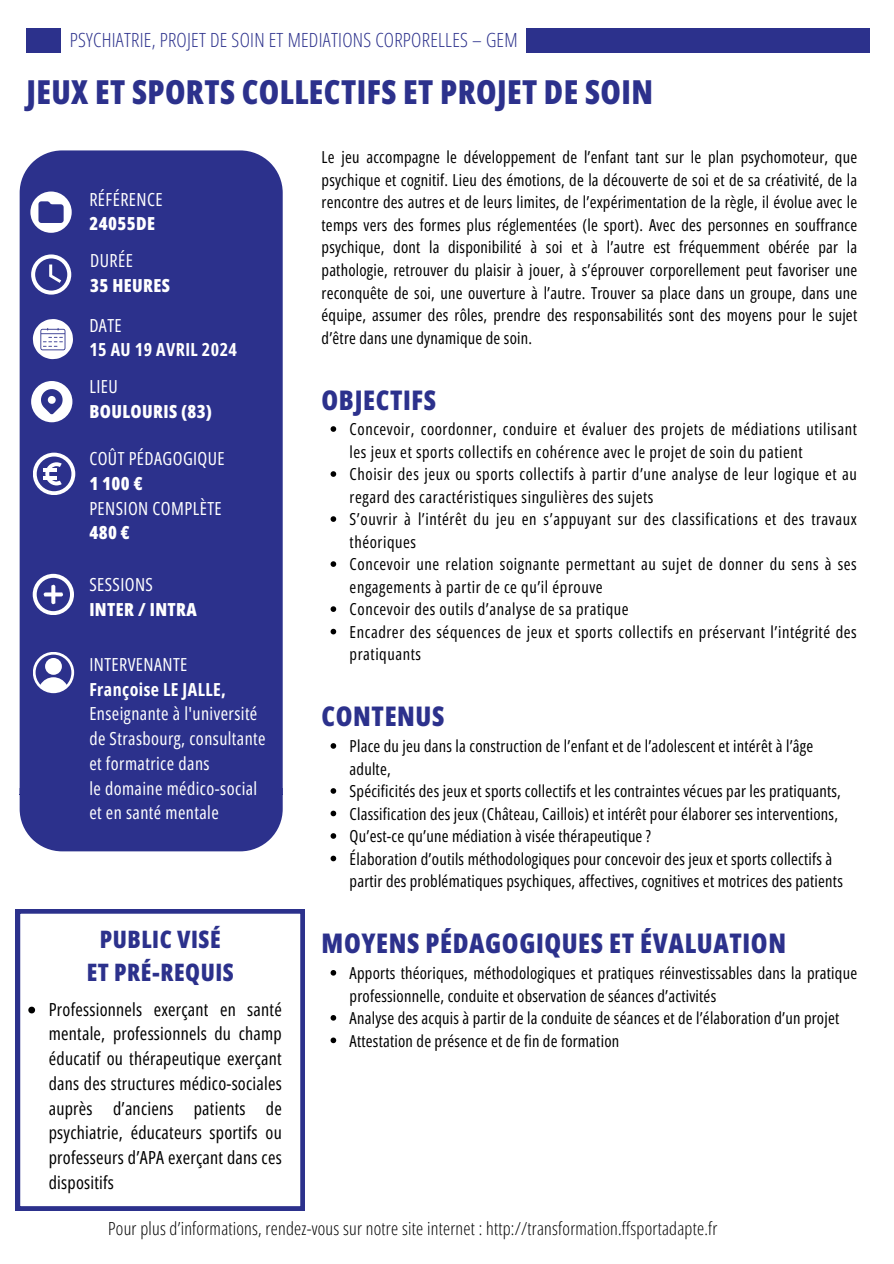
<style>
.page{position:relative;width:894px;height:1264px;background:#fff}
.page>*{position:absolute;margin:0;border:0;box-sizing:border-box;transform-origin:0 0}
.t1{font:800 33px "Open Sans Condensed";letter-spacing:.015em;color:#2c318c}
.t2{font:800 27px "Open Sans Condensed";letter-spacing:.025em;color:#2c318c}
.t3{font:800 24px "Open Sans Condensed";letter-spacing:.025em;color:#2c318c}
.t4{font:300 19.5px "Open Sans Condensed";letter-spacing:.015em;color:#2c318c}
.t5{font:18px/24.8px "Open Sans Condensed";letter-spacing:.015em;color:#000;text-align:justify}
.t6{font:18px/24.8px "Open Sans Condensed";letter-spacing:.025em;color:#fff}
.t7{font:300 18px "Open Sans Condensed";letter-spacing:.015em;color:#000}
.t8{font:800 18px "Open Sans Condensed";letter-spacing:.025em;color:#fff}
.t9{font:700 18px "Open Sans Condensed";letter-spacing:.025em;color:#fff}
.t10{font:16.5px/22.5px "Open Sans Condensed";letter-spacing:.015em;color:#000}
.t11{font:16.5px/22.5px "Open Sans Condensed";letter-spacing:.035em;color:#000}
.s1{font-weight:700}
</style>
<div class="page">
<div style="left:525px;top:28px;width:343px;height:25px;background:#2c318c"></div>
<div style="left:26px;top:29px;width:35px;height:24px;background:#2c318c"></div>
<div style="left:20px;top:788px;width:262px;height:63px;background:#2c318c"></div>
<div style="left:20px;top:150px;width:262px;height:644px;background:#2c318c"></div>
<svg style="left:30px;top:191px;width:42px;height:42px"></svg>
<svg style="left:31px;top:254px;width:40px;height:40px"></svg>
<svg style="left:33px;top:319px;width:40px;height:40px"></svg>
<svg style="left:31px;top:381px;width:41px;height:41px"></svg>
<svg style="left:33px;top:452px;width:42px;height:43px"></svg>
<hr style="left:43px;top:476px;width:14px;height:3px;background:#fff">
<hr style="left:43px;top:468px;width:14px;height:4px;background:#fff">
<svg style="left:33px;top:574px;width:41px;height:41px"></svg>
<svg style="left:33px;top:652px;width:41px;height:41px"></svg>
<div style="left:45px;top:658px;width:17px;height:16px;background:#fff;border-radius:50%"></div>
<svg style="left:16px;top:909px;width:289px;height:301px"></svg>
<svg style="left:330px;top:426px;width:6px;height:6px"></svg>
<svg style="left:330px;top:471px;width:6px;height:6px"></svg>
<svg style="left:330px;top:516px;width:6px;height:6px"></svg>
<svg style="left:330px;top:561px;width:6px;height:6px"></svg>
<svg style="left:330px;top:606px;width:6px;height:6px"></svg>
<svg style="left:330px;top:628px;width:6px;height:6px"></svg>
<svg style="left:28px;top:1006px;width:7px;height:7px"></svg>
<svg style="left:330px;top:970px;width:6px;height:5px"></svg>
<svg style="left:330px;top:1015px;width:6px;height:5px"></svg>
<svg style="left:330px;top:1037px;width:6px;height:6px"></svg>
<svg style="left:330px;top:743px;width:6px;height:5px"></svg>
<svg style="left:330px;top:788px;width:6px;height:5px"></svg>
<svg style="left:330px;top:810px;width:6px;height:6px"></svg>
<svg style="left:330px;top:833px;width:6px;height:5px"></svg>
<svg style="left:330px;top:855px;width:6px;height:6px"></svg>
<p class="t4" style="left:70px;top:26px;width:449px">PSYCHIATRIE, PROJET DE SOIN ET MEDIATIONS CORPORELLES – GEM</p>
<p class="t1" style="left:26px;top:69px;width:628px">JEUX ET SPORTS COLLECTIFS ET PROJET DE SOIN</p>
<p class="t6" style="left:89px;top:186px;width:75px">RÉFÉRENCE</p>
<p class="t8" style="left:89px;top:211px;width:67px">24055DE</p>
<p class="t6" style="left:90px;top:248px;width:44px">DURÉE</p>
<p class="t8" style="left:90px;top:273px;width:81px">35 HEURES</p>
<p class="t6" style="left:89px;top:312px;width:34px">DATE</p>
<p class="t9" style="left:89px;top:337px;width:149px">15 AU 19 AVRIL 2024</p>
<p class="t6" style="left:89px;top:374px;width:30px">LIEU</p>
<p class="t8" style="left:89px;top:399px;width:124px">BOULOURIS (83)</p>
<p class="t6" style="left:89px;top:446px;width:137px">COÛT PÉDAGOGIQUE</p>
<p class="t8" style="left:89px;top:470px;width:55px">1100€</p>
<p class="t6" style="left:89px;top:495px;width:134px">PENSION COMPLÈTE</p>
<p class="t8" style="left:89px;top:520px;width:42px">480 €</p>
<p class="t6" style="left:89px;top:571px;width:65px">SESSIONS</p>
<p class="t8" style="left:89px;top:596px;width:109px">INTER / INTRA</p>
<p class="t6" style="left:89px;top:651px;width:99px">INTERVENANTE</p>
<p class="t6" style="left:89px;top:676px;width:178px"><span class="s1">Françoise LE JALLE,<br></span>Enseignante à l'université de Strasbourg, consultante et formatrice dans</p>
<p class="t6" style="left:89px;top:775px;width:169px">le domaine médico-social</p>
<p class="t6" style="left:89px;top:800px;width:131px">et en santé mentale</p>
<p class="t3" style="left:100px;top:922px;width:122px">PUBLIC VISÉ</p>
<p class="t3" style="left:87px;top:955px;width:149px">ET PRÉ-REQUIS</p>
<p class="t5" style="left:49px;top:996px;width:234px">Professionnels exerçant en santé mentale, professionnels du champ éducatif ou thérapeutique exerçant dans des structures médico-sociales auprès d’anciens patients de psychiatrie, éducateurs sportifs ou professeurs d’APA exerçant dans ces dispositifs</p>
<p class="t10" style="left:321px;top:146px;width:537px;text-align:justify">Le jeu accompagne le développement de l’enfant tant sur le plan psychomoteur, que psychique et cognitif. Lieu des émotions, de la découverte de soi et de sa créativité, de la rencontre des autres et de leurs limites, de l’expérimentation de la règle, il évolue avec le temps vers des formes plus réglementées (le sport). Avec des personnes en souffrance psychique, dont la disponibilité à soi et à l’autre est fréquemment obérée par la pathologie, retrouver du plaisir à jouer, à s’éprouver corporellement peut favoriser une reconquête de soi, une ouverture à l’autre. Trouver sa place dans un groupe, dans une équipe, assumer des rôles, prendre des responsabilités sont des moyens pour le sujet d’être dans une dynamique de soin.</p>
<p class="t2" style="left:321px;top:381px;width:116px">OBJECTIFS</p>
<p class="t11" style="left:349px;top:417px;width:508px">Concevoir, coordonner, conduire et évaluer des projets de médiations utilisant les jeux et sports collectifs en cohérence avec le projet de soin du patient</p>
<p class="t11" style="left:349px;top:462px;width:508px">Choisir des jeux ou sports collectifs à partir d’une analyse de leur logique et au regard des caractéristiques singulières des sujets</p>
<p class="t11" style="left:349px;top:507px;width:508px">S’ouvrir à l’intérêt du jeu en s’appuyant sur des classifications et des travaux théoriques</p>
<p class="t11" style="left:349px;top:552px;width:508px">Concevoir une relation soignante permettant au sujet de donner du sens à ses engagements à partir de ce qu’il éprouve</p>
<p class="t11" style="left:349px;top:597px;width:280px">Concevoir des outils d’analyse de sa pratique</p>
<p class="t11" style="left:349px;top:620px;width:508px">Encadrer des séquences de jeux et sports collectifs en préservant l’intégrité des pratiquants</p>
<p class="t2" style="left:321px;top:697px;width:124px">CONTENUS</p>
<p class="t10" style="left:349px;top:734px;width:465px">Place du jeu dans la construction de l’enfant et de l’adolescent et intérêt à l’âge adulte,</p>
<p class="t10" style="left:349px;top:779px;width:492px">Spécificités des jeux et sports collectifs et les contraintes vécues par les pratiquants,</p>
<p class="t10" style="left:349px;top:802px;width:489px">Classification des jeux (Château, Caillois) et intérêt pour élaborer ses interventions,</p>
<p class="t10" style="left:349px;top:824px;width:303px">Qu’est-ce qu’une médiation à visée thérapeutique ?</p>
<p class="t10" style="left:349px;top:847px;width:494px">Élaboration d’outils méthodologiques pour concevoir des jeux et sports collectifs à partir des problématiques psychiques, affectives, cognitives et motrices des patients</p>
<p class="t2" style="left:321px;top:924px;width:466px">MOYENS PÉDAGOGIQUES ET ÉVALUATION</p>
<p class="t10" style="left:349px;top:961px;width:509px">Apports théoriques, méthodologiques et pratiques réinvestissables dans la pratique professionnelle, conduite et observation de séances d’activités</p>
<p class="t10" style="left:349px;top:1006px;width:491px">Analyse des acquis à partir de la conduite de séances et de l’élaboration d’un projet</p>
<p class="t10" style="left:349px;top:1028px;width:271px">Attestation de présence et de fin de formation</p>
<p class="t7" style="left:108px;top:1215px;width:610px">Pour plus d’informations, rendez-vous sur notre site internet : http://transformation.ffsportadapte.fr</p>
</div>
